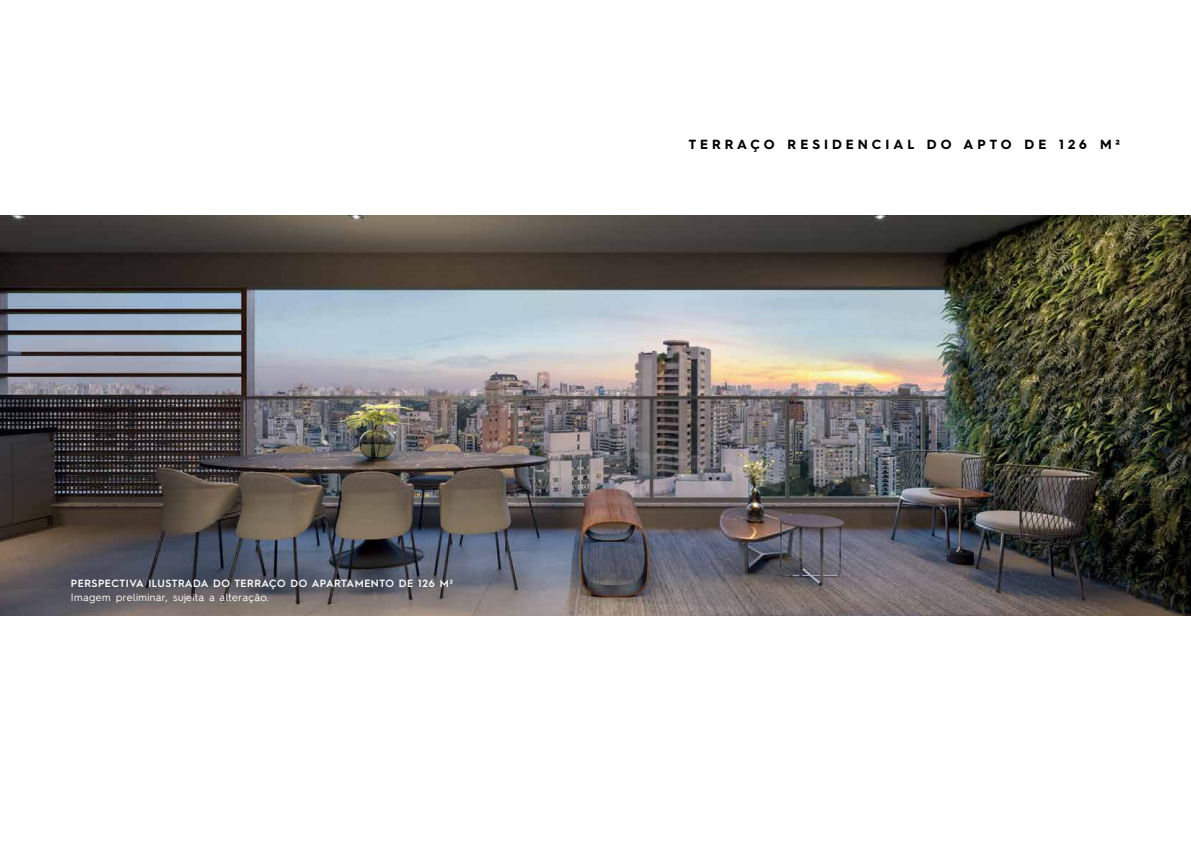
<style>
.page{position:relative;width:1191px;height:842px;background:#fff}
.page>*{position:absolute;margin:0;border:0;box-sizing:border-box;transform-origin:0 0}
.t1{font:700 13.3px "Hurme Geometric Sans 4";letter-spacing:.3em;color:#000}
.t2{font:600 10.5px "Hurme Geometric Sans 2";letter-spacing:.05em;color:#fff}
.t3{font:10.5px "Hurme Geometric Sans 2";letter-spacing:.04em;color:#fff}
</style>
<div class="page">
<img style="left:0;top:215px;width:1191px;height:400px">
<p class="t2" style="left:71px;top:576px;width:383px">PERSPECTIVA ILUSTRADA DO TERRAÇO DO APARTAMENTO DE 126 M²</p>
<p class="t3" style="left:71px;top:590px;width:199px">Imagem preliminar, sujeita a alteração.</p>
<p class="t1" style="left:689px;top:135px;width:433px">TERRAÇO RESIDENCIAL DO APTO DE 126 M²</p>
</div>
